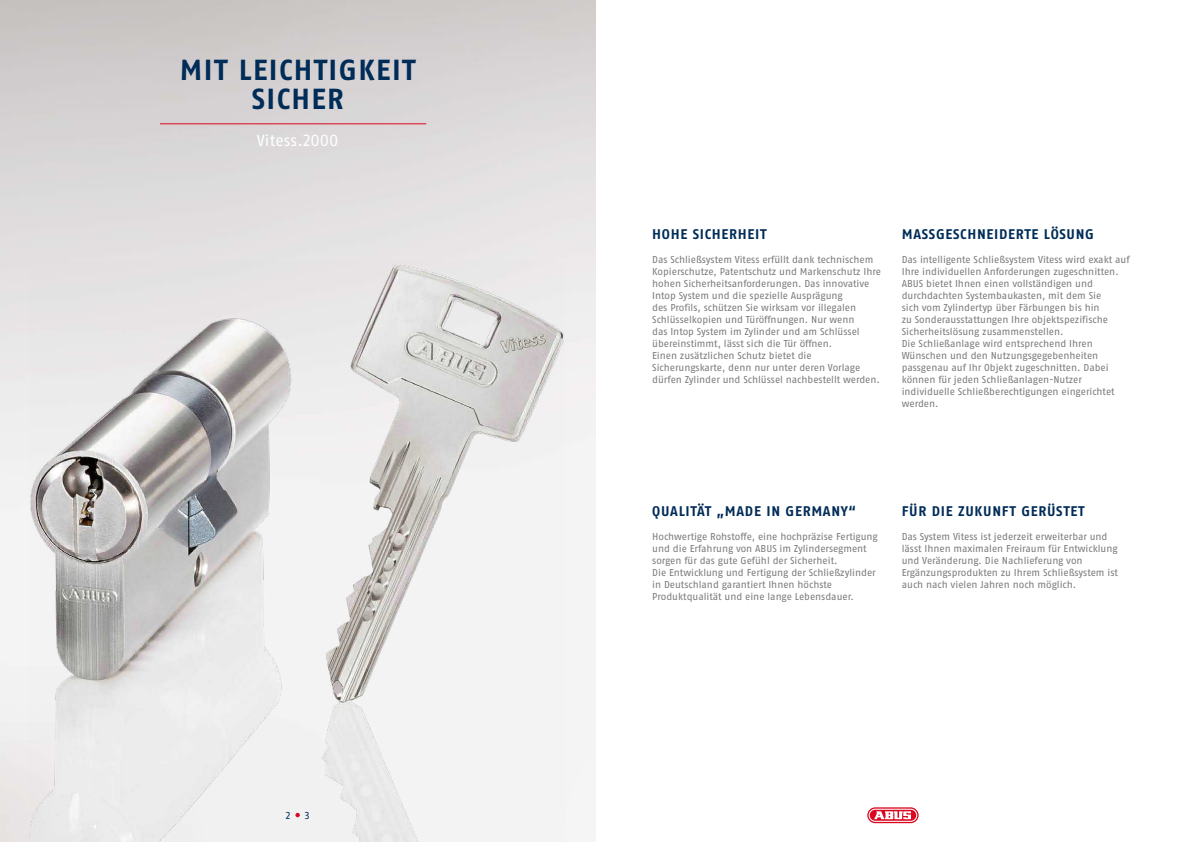
<style>
.page{position:relative;width:1191px;height:842px;background:#fff}
.page>*{position:absolute;margin:0;border:0;box-sizing:border-box;transform-origin:0 0}
.t1{font:700 29px/29.5px "ABUS Fago Pro";letter-spacing:.05em;color:#002c58;text-align:center}
.t2{font:16px "ABUS Fago Pro";letter-spacing:.005em;color:#fff}
.t3{font:700 14px "ABUS Fago Pro";letter-spacing:.05em;color:#002c58}
.t4{font:10px/12px "ABUS Fago Pro";letter-spacing:-.005em;color:#7c7b7b}
.t5{font:10px "ABUS Fago Pro";color:#002c58}
</style>
<div class="page">
<hr style="left:160px;top:123px;width:266px;height:1px;background:#db0720">
<img style="left:29px;top:261px;width:536px;height:581px">
<svg style="left:867px;top:807px;width:51px;height:16px"></svg>
<svg style="left:868px;top:809px;width:49px;height:13px"></svg>
<svg style="left:295px;top:813px;width:5px;height:4px"></svg>
<h1 class="t1" style="left:180px;top:55px;width:237px">MIT LEICHTIGKEIT<br>SICHER</h1>
<h2 class="t2" style="left:257px;top:131px;width:83px">Vitess.2000</h2>
<p class="t5" style="left:286px;top:809px;width:6px">2</p>
<p class="t5" style="left:305px;top:809px;width:6px">3</p>
<h3 class="t3" style="left:652px;top:226px;width:116px">HOHE SICHERHEIT</h3>
<p class="t4" style="left:652px;top:254px;width:230px">Das Schließsystem Vitess erfüllt dank technischem Kopierschutze, Patentschutz und Markenschutz Ihre hohen Sicherheitsanforderungen. Das innovative Intop System und die spezielle Ausprägung<br>des Profils, schützen Sie wirksam vor illegalen Schlüsselkopien und Türöffnungen. Nur wenn<br>das Intop System im Zylinder und am Schlüssel übereinstimmt, lässt sich die Tür öffnen.<br>Einen zusätzlichen Schutz bietet die Sicherungskarte, denn nur unter deren Vorlage dürfen Zylinder und Schlüssel nachbestellt werden.</p>
<h3 class="t3" style="left:901px;top:226px;width:194px">MASSGESCHNEIDERTE LÖSUNG</h3>
<p class="t4" style="left:901px;top:254px;width:229px">Das intelligente Schließsystem Vitess wird exakt auf Ihre individuellen Anforderungen zugeschnitten.<br>ABUS bietet Ihnen einen vollständigen und durchdachten Systembaukasten, mit dem Sie<br>sich vom Zylindertyp über Färbungen bis hin<br>zu Sonderausstattungen Ihre objektspezifische Sicherheitslösung zusammenstellen.<br>Die Schließanlage wird entsprechend Ihren Wünschen und den Nutzungsgegebenheiten passgenau auf Ihr Objekt zugeschnitten. Dabei können für jeden Schließanlagen-Nutzer individuelle Schließberechtigungen eingerichtet werden.</p>
<h3 class="t3" style="left:652px;top:502px;width:205px">QUALITÄT „MADE IN GERMANY“</h3>
<p class="t4" style="left:652px;top:530px;width:227px">Hochwertige Rohstoffe, eine hochpräzise Fertigung und die Erfahrung von ABUS im Zylindersegment sorgen für das gute Gefühl der Sicherheit.<br>Die Entwicklung und Fertigung der Schließzylinder in Deutschland garantiert Ihnen höchste Produktqualität und eine lange Lebensdauer.</p>
<h3 class="t3" style="left:901px;top:502px;width:184px">FÜR DIE ZUKUNFT GERÜSTET</h3>
<p class="t4" style="left:901px;top:530px;width:218px">Das System Vitess ist jederzeit erweiterbar und lässt Ihnen maximalen Freiraum für Entwicklung und Veränderung. Die Nachlieferung von Ergänzungsprodukten zu Ihrem Schließsystem ist auch nach vielen Jahren noch möglich.</p>
</div>
